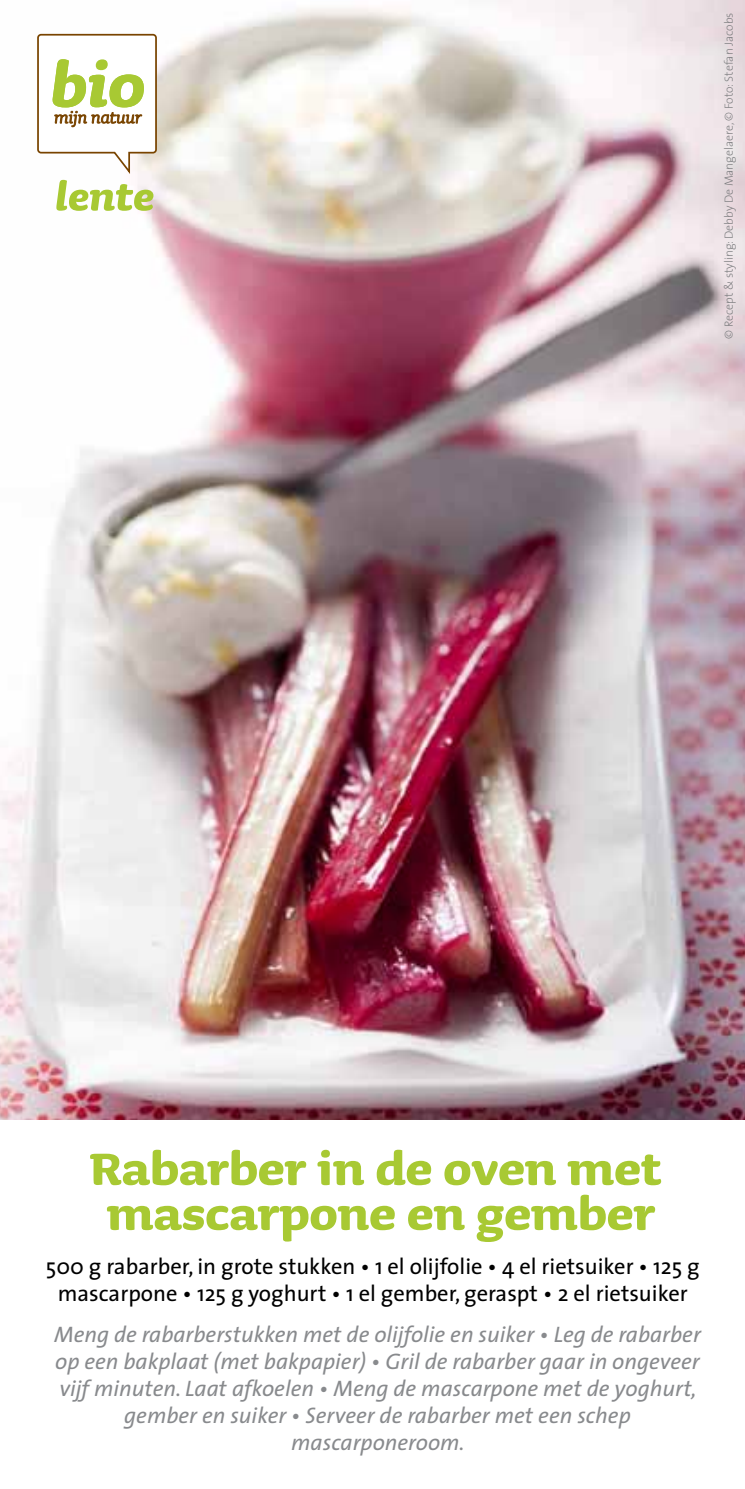
<style>
.page{position:relative;width:745px;height:1489px;background:#fff}
.page>*{position:absolute;margin:0;border:0;box-sizing:border-box;transform-origin:0 0}
.t1{font:700 57.75px/45px "Sauna";color:#a8c933}
.t2{font:italic 700 50px "Sauna";color:#a8c933}
.t3{font:italic 22.5px/27px "The Sans";color:#888a8d;text-align:center}
.t4{font:22.5px/27px "The Sans";color:#000;text-align:center}
.t5{font:200 12px "The Sans";color:#737577}
</style>
<div class="page">
<img style="left:0;top:0;width:744px;height:1120px">
<svg style="left:36px;top:33px;width:122px;height:143px"></svg>
<h2 class="t2" style="left:55px;top:170px;width:101px">lente</h2>
<p class="t5" style="left:720px;top:339px;width:328px;rotate:-90deg">© Recept &amp; styling: Debby De Mangelaere, © Foto: Stefan Jacobs</p>
<h1 class="t1" style="left:89px;top:1145px;width:573px">Rabarber in de oven met mascarpone en gember</h1>
<p class="t4" style="left:46px;top:1252px;width:654px">500 g rabarber, in grote stukken • 1 el olijfolie • 4 el rietsuiker • 125 g mascarpone • 125 g yoghurt • 1 el gember, geraspt • 2 el rietsuiker</p>
<p class="t3" style="left:54px;top:1320px;width:648px">Meng de rabarberstukken met de olijfolie en suiker • Leg de rabarber op een bakplaat (met bakpapier) • Gril de rabarber gaar in ongeveer vijf minuten. Laat afkoelen • Meng de mascarpone met de yoghurt, gember en suiker • Serveer de rabarber met een schep mascarponeroom.</p>
</div>
